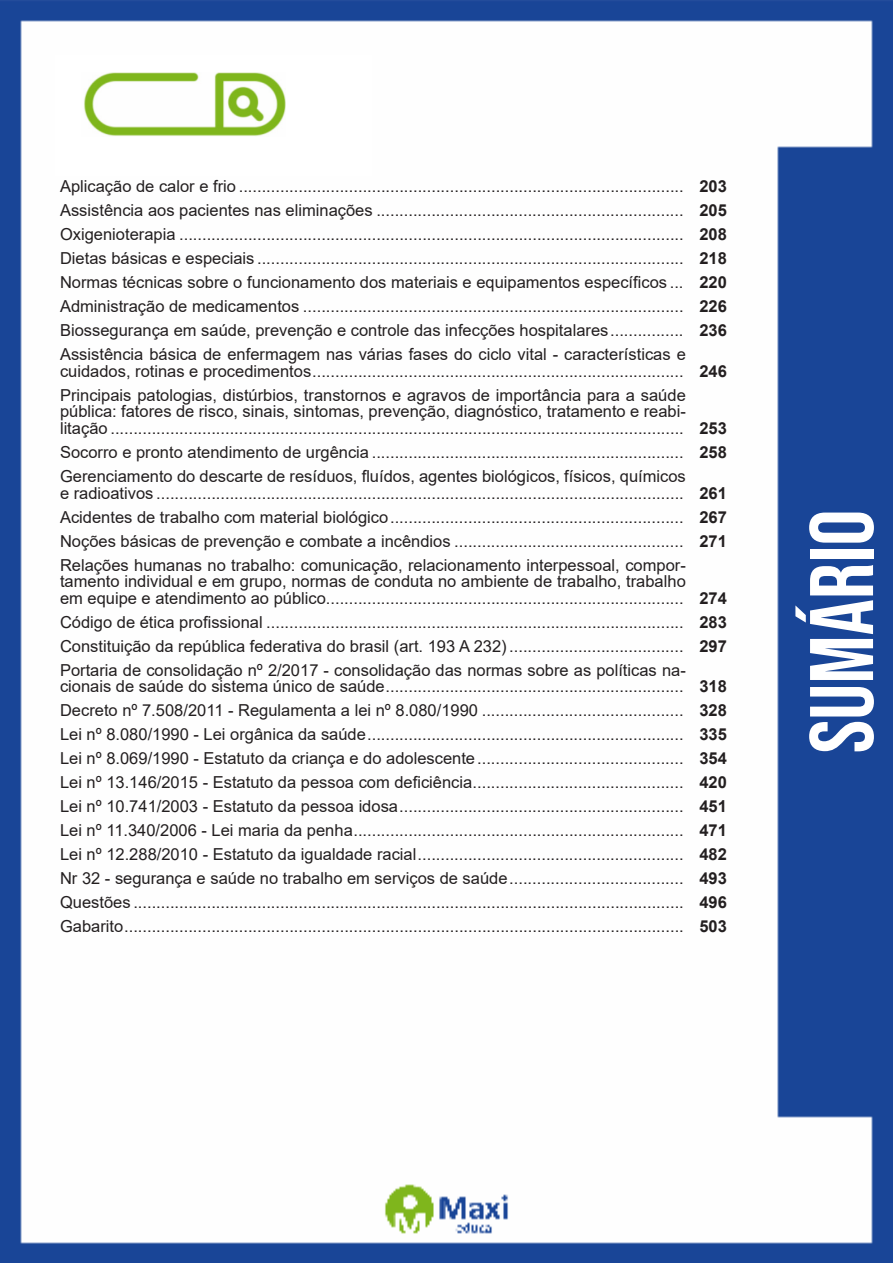
<style>
.page{position:relative;width:893px;height:1263px;background:#fff}
.page>*{position:absolute;margin:0;border:0;box-sizing:border-box;transform-origin:0 0}
.t1{font:90px "Bebas Neue";color:#fff}
.ALTERNATIVAS{font:16.5px/16.5px "Arial";color:#231f20}
.INDICE{font:700 16.5px "Arial";color:#231f20}
</style>
<div class="page">
<img style="left:0;top:0;width:893px;height:1263px">
<div style="left:55px;top:55px;width:317px;height:121px;background:#fff"></div>
<img style="left:84px;top:72px;width:201px;height:64px">
<p class="ALTERNATIVAS" style="left:60px;top:178px;width:625px">Aplicação de calor e frio .................................................................................................</p>
<p class="INDICE" style="left:699px;top:175px;width:29px">203</p>
<p class="ALTERNATIVAS" style="left:60px;top:202px;width:625px">Assistência aos pacientes nas eliminações ...................................................................</p>
<p class="INDICE" style="left:699px;top:199px;width:29px">205</p>
<p class="ALTERNATIVAS" style="left:60px;top:226px;width:625px">Oxigenioterapia ..............................................................................................................</p>
<p class="INDICE" style="left:699px;top:223px;width:29px">208</p>
<p class="ALTERNATIVAS" style="left:60px;top:250px;width:625px">Dietas básicas e especiais .............................................................................................</p>
<p class="INDICE" style="left:699px;top:247px;width:29px">218</p>
<p class="ALTERNATIVAS" style="left:60px;top:274px;width:625px">Normas técnicas sobre o funcionamento dos materiais e equipamentos específicos ...</p>
<p class="INDICE" style="left:699px;top:271px;width:29px">220</p>
<p class="ALTERNATIVAS" style="left:60px;top:298px;width:625px">Administração de medicamentos ...................................................................................</p>
<p class="INDICE" style="left:699px;top:295px;width:29px">226</p>
<p class="ALTERNATIVAS" style="left:60px;top:322px;width:625px">Biossegurança em saúde, prevenção e controle das infecções hospitalares................</p>
<p class="INDICE" style="left:699px;top:319px;width:29px">236</p>
<p class="ALTERNATIVAS" style="left:60px;top:346px;width:627px">Assistência básica de enfermagem nas várias fases do ciclo vital - características e cuidados, rotinas e procedimentos.................................................................................</p>
<p class="INDICE" style="left:699px;top:360px;width:29px">246</p>
<p class="ALTERNATIVAS" style="left:60px;top:387px;width:627px;text-align:justify">Principais patologias, distúrbios, transtornos e agravos de importância para a saúde pública: fatores de risco, sinais, sintomas, prevenção, diagnóstico, tratamento e reabi&shy;litação .............................................................................................................................</p>
<p class="INDICE" style="left:699px;top:417px;width:29px">253</p>
<p class="ALTERNATIVAS" style="left:60px;top:444px;width:625px">Socorro e pronto atendimento de urgência ....................................................................</p>
<p class="INDICE" style="left:699px;top:441px;width:29px">258</p>
<p class="ALTERNATIVAS" style="left:60px;top:468px;width:627px">Gerenciamento do descarte de resíduos, fluídos, agentes biológicos, físicos, químicos e radioativos ...................................................................................................................</p>
<p class="INDICE" style="left:699px;top:481px;width:29px">261</p>
<p class="ALTERNATIVAS" style="left:60px;top:508px;width:625px">Acidentes de trabalho com material biológico................................................................</p>
<p class="INDICE" style="left:699px;top:505px;width:29px">267</p>
<p class="ALTERNATIVAS" style="left:60px;top:532px;width:625px">Noções básicas de prevenção e combate a incêndios ..................................................</p>
<p class="INDICE" style="left:699px;top:529px;width:29px">271</p>
<p class="ALTERNATIVAS" style="left:60px;top:556px;width:627px;text-align:justify">Relações humanas no trabalho: comunicação, relacionamento interpessoal, compor&shy;tamento individual e em grupo, normas de conduta no ambiente de trabalho, trabalho em equipe e atendimento ao público..............................................................................</p>
<p class="INDICE" style="left:699px;top:586px;width:29px">274</p>
<p class="ALTERNATIVAS" style="left:60px;top:613px;width:625px">Código de ética profissional ...........................................................................................</p>
<p class="INDICE" style="left:699px;top:610px;width:29px">283</p>
<p class="ALTERNATIVAS" style="left:60px;top:637px;width:625px">Constituição da república federativa do brasil (art. 193 A 232) ......................................</p>
<p class="INDICE" style="left:699px;top:634px;width:29px">297</p>
<p class="ALTERNATIVAS" style="left:60px;top:661px;width:627px">Portaria de consolidação nº 2/2017 - consolidação das normas sobre as políticas na&shy;cionais de saúde do sistema único de saúde.................................................................</p>
<p class="INDICE" style="left:699px;top:675px;width:29px">318</p>
<p class="ALTERNATIVAS" style="left:60px;top:702px;width:625px">Decreto nº 7.508/2011 - Regulamenta a lei nº 8.080/1990 ............................................</p>
<p class="INDICE" style="left:699px;top:699px;width:29px">328</p>
<p class="ALTERNATIVAS" style="left:60px;top:726px;width:625px">Lei nº 8.080/1990 - Lei orgânica da saúde.....................................................................</p>
<p class="INDICE" style="left:699px;top:723px;width:29px">335</p>
<p class="ALTERNATIVAS" style="left:60px;top:750px;width:625px">Lei nº 8.069/1990 - Estatuto da criança e do adolescente.............................................</p>
<p class="INDICE" style="left:699px;top:747px;width:29px">354</p>
<p class="ALTERNATIVAS" style="left:60px;top:774px;width:625px">Lei nº 13.146/2015 - Estatuto da pessoa com deficiência..............................................</p>
<p class="INDICE" style="left:699px;top:771px;width:29px">420</p>
<p class="ALTERNATIVAS" style="left:60px;top:798px;width:625px">Lei nº 10.741/2003 - Estatuto da pessoa idosa..............................................................</p>
<p class="INDICE" style="left:699px;top:795px;width:29px">451</p>
<p class="ALTERNATIVAS" style="left:60px;top:822px;width:625px">Lei nº 11.340/2006 - Lei maria da penha........................................................................</p>
<p class="INDICE" style="left:699px;top:819px;width:29px">471</p>
<p class="ALTERNATIVAS" style="left:60px;top:846px;width:625px">Lei nº 12.288/2010 - Estatuto da igualdade racial..........................................................</p>
<p class="INDICE" style="left:699px;top:843px;width:29px">482</p>
<p class="ALTERNATIVAS" style="left:60px;top:870px;width:625px">Nr 32 - segurança e saúde no trabalho em serviços de saúde......................................</p>
<p class="INDICE" style="left:699px;top:867px;width:29px">493</p>
<p class="ALTERNATIVAS" style="left:60px;top:894px;width:625px">Questões ........................................................................................................................</p>
<p class="INDICE" style="left:699px;top:891px;width:29px">496</p>
<p class="ALTERNATIVAS" style="left:60px;top:918px;width:625px">Gabarito..........................................................................................................................</p>
<p class="INDICE" style="left:699px;top:915px;width:29px">503</p>
<h1 class="t1" style="left:791px;top:753px;width:245px;rotate:-90deg">sumário</h1>
</div>
